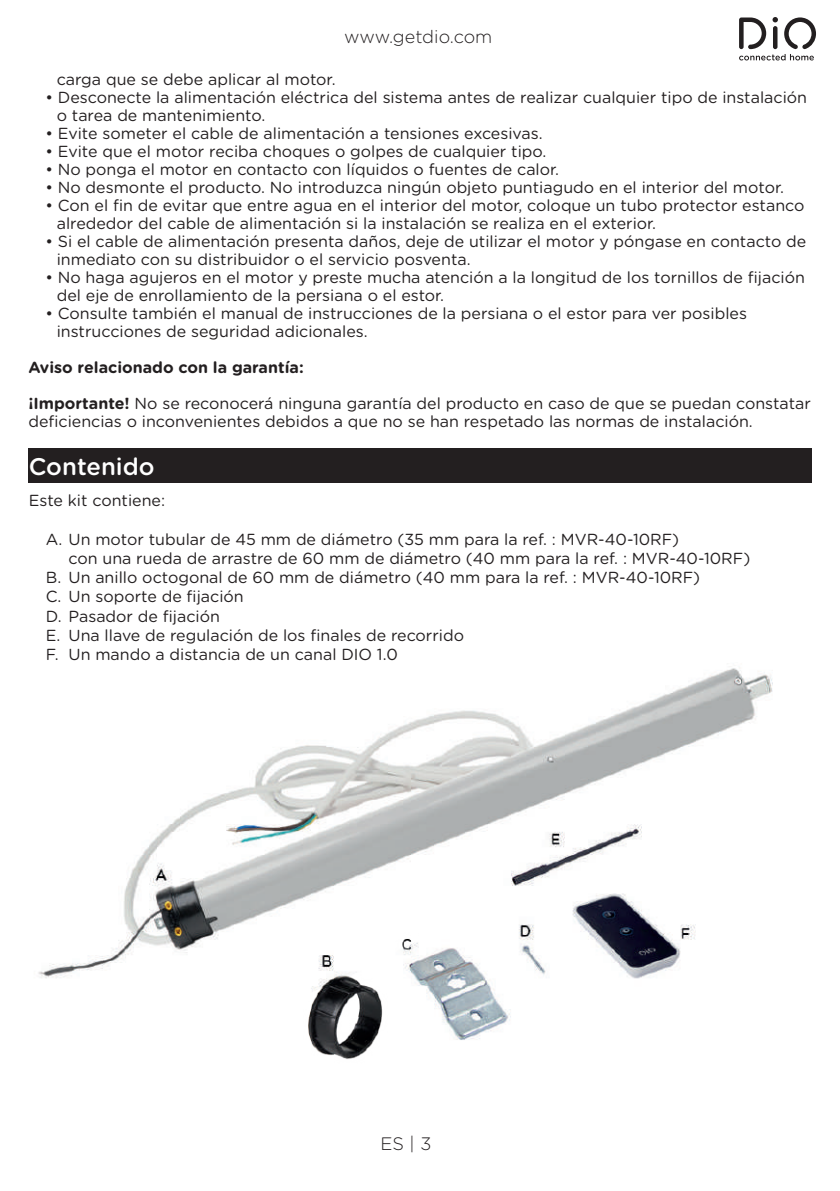
<style>
.page{position:relative;width:840px;height:1191px;background:#fff}
.page>*{position:absolute;margin:0;border:0;box-sizing:border-box;transform-origin:0 0}
.t1{font:500 24px "Gotham Rounded";color:#fff}
.t2{font:300 18px "Gotham Rounded";color:#231f20}
.t3{font:16px/18px "Gotham Rounded";color:#231f20}
.t4{font:700 16px "Gotham Rounded";color:#231f20}
.s1{font-weight:700}
</style>
<div class="page">
<svg style="left:739px;top:17px;width:76px;height:43px"></svg>
<img style="left:38px;top:668px;width:735px;height:391px">
<div style="left:29px;top:448px;width:782px;height:34px;background:#231f20"></div>
<p class="t2" style="left:344px;top:24px;width:150px">www.getdio.com</p>
<p class="t3" style="left:57px;top:69px;width:280px">carga que se debe aplicar al motor.</p>
<p class="t3" style="left:57px;top:87px;width:751px;text-indent:-11px">• Desconecte la alimentación eléctrica del sistema antes de realizar cualquier tipo de instalación o tarea de mantenimiento.</p>
<p class="t3" style="left:45px;top:123px;width:498px">• Evite someter el cable de alimentación a tensiones excesivas.</p>
<p class="t3" style="left:45px;top:141px;width:502px">• Evite que el motor reciba choques o golpes de cualquier tipo.</p>
<p class="t3" style="left:45px;top:159px;width:515px">• No ponga el motor en contacto con líquidos o fuentes de calor.</p>
<p class="t3" style="left:45px;top:177px;width:739px">• No desmonte el producto. No introduzca ningún objeto puntiagudo en el interior del motor.</p>
<p class="t3" style="left:57px;top:195px;width:748px;text-indent:-11px">• Con el fin de evitar que entre agua en el interior del motor, coloque un tubo protector estanco alrededor del cable de alimentación si la instalación se realiza en el exterior.</p>
<p class="t3" style="left:57px;top:231px;width:750px;text-indent:-11px">• Si el cable de alimentación presenta daños, deje de utilizar el motor y póngase en contacto de inmediato con su distribuidor o el servicio posventa.</p>
<p class="t3" style="left:57px;top:267px;width:749px;text-indent:-11px">• No haga agujeros en el motor y preste mucha atención a la longitud de los tornillos de fijación del eje de enrollamiento de la persiana o el estor.</p>
<p class="t3" style="left:57px;top:303px;width:691px;text-indent:-11px">• Consulte también el manual de instrucciones de la persiana o el estor para ver posibles instrucciones de seguridad adicionales.</p>
<p class="t4" style="left:28px;top:355px;width:277px">Aviso relacionado con la garantía:</p>
<p class="t3" style="left:28px;top:393px;width:783px"><span class="s1">¡Importante!</span> No se reconocerá ninguna garantía del producto en caso de que se puedan constatar deficiencias o inconvenientes debidos a que no se han respetado las normas de instalación.</p>
<h1 class="t1" style="left:29px;top:449px;width:127px">Contenido</h1>
<p class="t3" style="left:29px;top:491px;width:138px">Este kit contiene:</p>
<p class="t3" style="left:46px;top:529px;width:634px">A. Un motor tubular de 45 mm de diámetro (35 mm para la ref. : MVR-40-10RF)</p>
<p class="t3" style="left:68px;top:548px;width:683px">con una rueda de arrastre de 60 mm de diámetro (40 mm para la ref. : MVR-40-10RF)</p>
<p class="t3" style="left:68px;top:568px;width:633px">Un anillo octogonal de 60 mm de diámetro (40 mm para la ref. : MVR-40-10RF)</p>
<p class="t3" style="left:46px;top:587px;width:199px">C. Un soporte de fijación</p>
<p class="t3" style="left:46px;top:606px;width:175px">D. Pasador de fijación</p>
<p class="t3" style="left:68px;top:625px;width:397px">Una llave de regulación de los finales de recorrido</p>
<p class="t3" style="left:68px;top:644px;width:330px">Un mando a distancia de un canal DIO 1.0</p>
<p class="t3" style="left:46px;top:568px;width:17px">B.</p>
<p class="t3" style="left:46px;top:625px;width:16px;line-height:19.2px">E.<br>F.</p>
<p class="t2" style="left:380px;top:1131px;width:52px">ES | 3</p>
</div>
